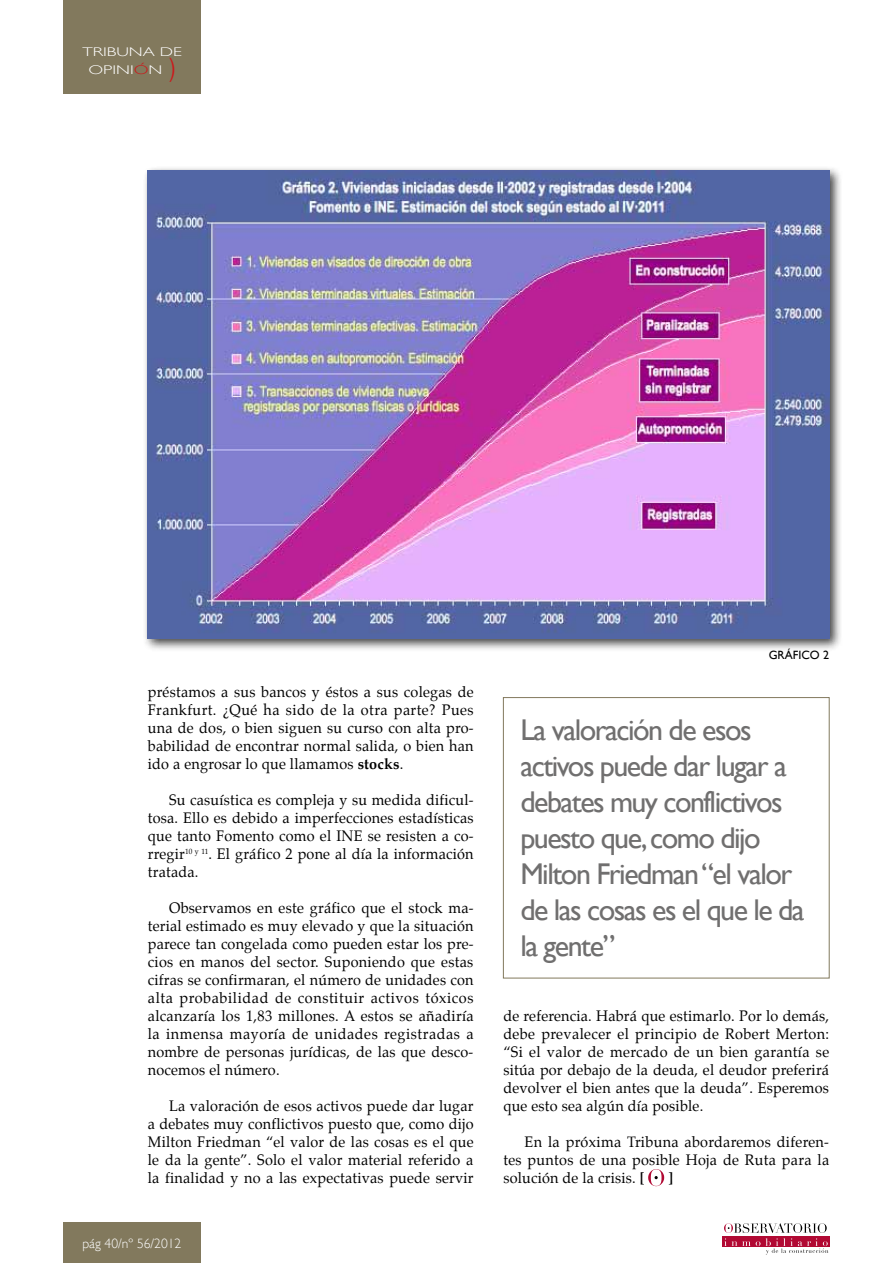
<style>
.page{position:relative;width:893px;height:1263px;background:#fff}
.page>*{position:absolute;margin:0;border:0;box-sizing:border-box;transform-origin:0 0}
.t1{font:30px/36px "Gill Sans";letter-spacing:-.05em;color:#706f6f}
.t2{font:15px/18px "Palatino";letter-spacing:.015em;color:#000;text-align:justify;scale:.96 1}
.t3{font:700 15px "Palatino LT Std";color:#000;scale:.96 1}
.t4{font:300 13.5px "Gill Sans";color:#fff}
.t5{font:300 12.6px/18px "Gill Sans";color:#fff;text-align:center;scale:1.43 1}
.t6{font:12px "Gill Sans";color:#000}
.s1{color:#cd171a}
.s2{font-family:"Helvetica Neue LT Std";font-stretch:condensed;font-size:27px;color:#cd171a}
.s3{font-weight:700}
.s4{font-family:"Palatino LT Std";font-weight:700}
</style>
<div class="page">
<div style="left:63px;top:1223px;width:137px;height:40px;background:#82795d"></div>
<div style="left:64px;top:0;width:137px;height:94px;background:#82795d"></div>
<div style="left:722px;top:1236px;width:107px;height:11px;background:#b10933"></div>
<svg style="left:724px;top:1223px;width:104px;height:31px"></svg>
<svg style="left:648px;top:1169px;width:16px;height:17px"></svg>
<div style="left:143px;top:165px;width:699px;height:487px;background:#000;opacity:.75"></div>
<img style="left:148px;top:170px;width:681px;height:469px">
<div style="left:503px;top:697px;width:326px;height:281px;border:1px solid #82795d"></div>
<p class="t5" style="left:82px;top:43px;width:71px">TRIBUNA DE<br>OPINI<span class="s1">Ó</span>N <span class="s2">)</span></p>
<p class="t2" style="left:148px;top:683px;width:341px">préstamos a sus bancos y éstos a sus colegas de Frankfurt. ¿Qué ha sido de la otra parte? Pues una de dos, o bien siguen su curso con alta pro&shy;babilidad de encontrar normal salida, o bien han ido a engrosar lo que llamamos <span class="s3">stocks</span>.</p>
<p class="t2" style="left:148px;top:791px;width:341px;text-indent:21px">Su casuística es compleja y su medida dificul&shy;tosa. Ello es debido a imperfecciones estadísticas que tanto Fomento como el INE se resisten a co&shy;rregir<sup>10</sup> <sup>y</sup> <sup>11</sup>. El gráfico 2 pone al día la información tratada.</p>
<p class="t2" style="left:148px;top:899px;width:341px;text-indent:21px">Observamos en este gráfico que el stock ma&shy;terial estimado es muy elevado y que la situación parece tan congelada como pueden estar los pre&shy;cios en manos del sector. Suponiendo que estas cifras se confirmaran, el número de unidades con alta probabilidad de constituir activos tóxicos alcanzaría los 1,83 millones. A estos se añadiría la inmensa mayoría de unidades registradas a nombre de personas jurídicas, de las que desco&shy;nocemos el número.</p>
<p class="t2" style="left:148px;top:1097px;width:341px;text-indent:21px">La valoración de esos activos puede dar lugar a debates muy conflictivos puesto que, como dijo Milton Friedman “el valor de las cosas es el que le da la gente”. Solo el valor material referido a la finalidad y no a las expectativas puede servir</p>
<p class="t4" style="left:82px;top:1236px;width:100px">pág 40/nº 56/2012</p>
<p class="t6" style="left:769px;top:648px;width:62px">GRÁFICO 2</p>
<h1 class="t1" style="left:520px;top:712px;width:286px">La valoración de esos activos puede dar lugar a debates muy conflictivos puesto que, como dijo<br>Milton Friedman “el valor de las cosas es el que le da la gente”</h1>
<p class="t2" style="left:503px;top:1007px;width:341px">de referencia. Habrá que estimarlo. Por lo demás, debe prevalecer el principio de Robert Merton: “Si el valor de mercado de un bien garantía se sitúa por debajo de la deuda, el deudor preferirá devolver el bien antes que la deuda”. Esperemos que esto sea algún día posible.</p>
<p class="t2" style="left:503px;top:1133px;width:341px;text-indent:21px">En la próxima Tribuna abordaremos diferen&shy;tes puntos de una posible Hoja de Ruta para la solución de la crisis. <span class="s4">[</span></p>
<p class="t3" style="left:668px;top:1169px;width:6px">]</p>
</div>
